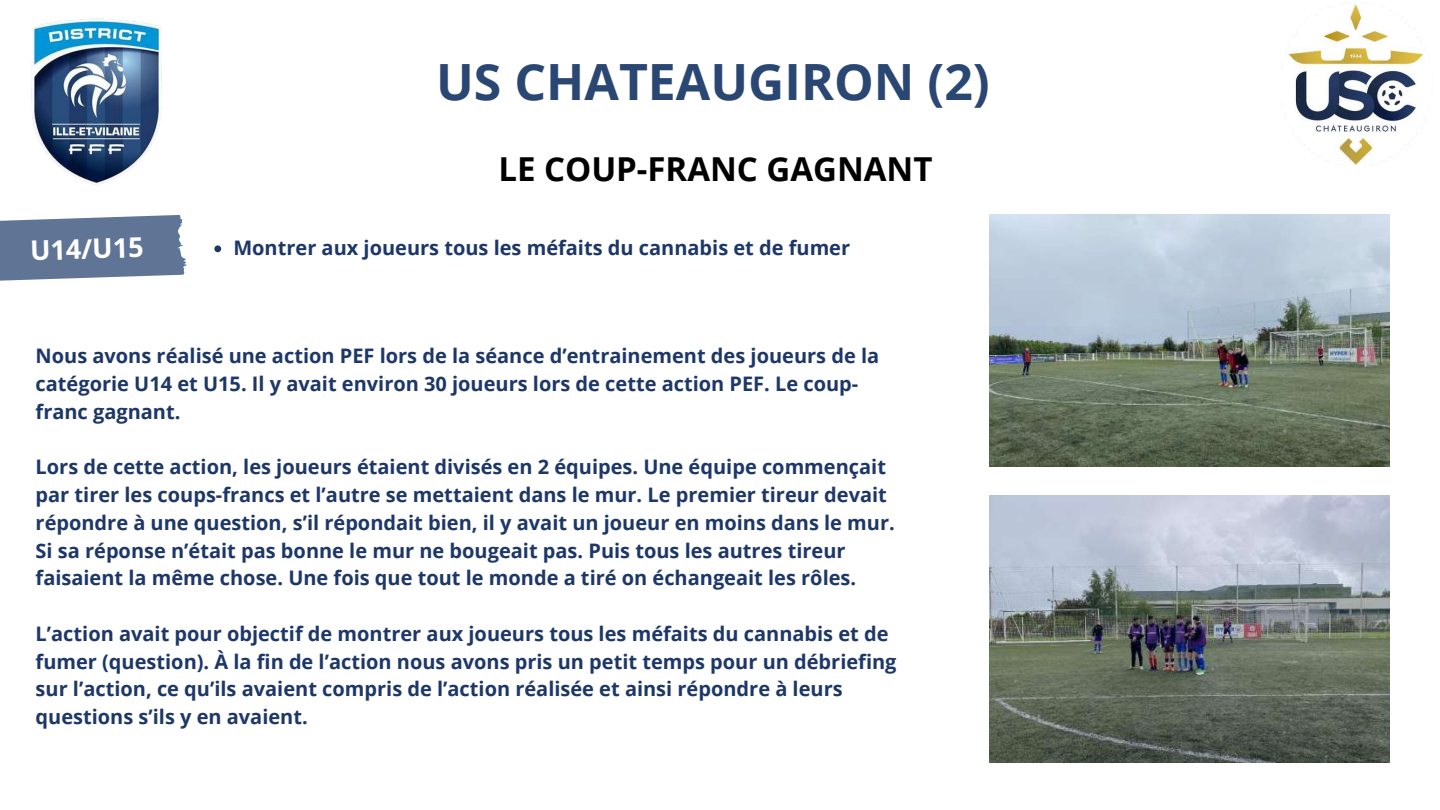
<style>
.page{position:relative;width:1440px;height:810px;background:#fff}
.page>*{position:absolute;margin:0;border:0;box-sizing:border-box;transform-origin:0 0}
.t1{font:700 50px "Open Sans";color:#2a4773}
.t2{font:700 33px "Open Sans";color:#000}
.t3{font:700 27px "Open Sans";color:#fff}
.t4{font:700 20px/27.8px "Open Sans";color:#1d3768}
</style>
<div class="page">
<img style="left:31px;top:18px;width:131px;height:167px">
<svg style="left:0;top:215px;width:186px;height:66px;background:#7184a1"></svg>
<img style="left:1287px;top:4px;width:141px;height:162px">
<img style="left:990px;top:215px;width:400px;height:252px">
<svg style="left:214px;top:245px;width:7px;height:7px"></svg>
<img style="left:990px;top:495px;width:400px;height:267px">
<h1 class="t1" style="left:436px;top:47px;width:555px">US CHATEAUGIRON (2)</h1>
<h2 class="t2" style="left:498px;top:146px;width:436px">LE COUP-FRANC GAGNANT</h2>
<h3 class="t3" style="left:29px;top:232px;width:115px;rotate:-2deg">U14/U15</h3>
<p class="t4" style="left:233px;top:234px;width:618px">Montrer aux joueurs tous les méfaits du cannabis et de fumer</p>
<p class="t4" style="left:36px;top:342px;width:845px">Nous avons réalisé une action PEF lors de la séance d’entrainement des joueurs de la catégorie U14 et U15. Il y avait environ 30 joueurs lors de cette action PEF. Le coup&shy;franc gagnant.</p>
<p class="t4" style="left:36px;top:453px;width:861px">Lors de cette action, les joueurs étaient divisés en 2 équipes. Une équipe commençait par tirer les coups-francs et l’autre se mettaient dans le mur. Le premier tireur devait répondre à une question, s’il répondait bien, il y avait un joueur en moins dans le mur.<br>Si sa réponse n’était pas bonne le mur ne bougeait pas. Puis tous les autres tireur faisaient la même chose. Une fois que tout le monde a tiré on échangeait les rôles.</p>
<p class="t4" style="left:36px;top:619px;width:862px">L’action avait pour objectif de montrer aux joueurs tous les méfaits du cannabis et de fumer (question). À la fin de l’action nous avons pris un petit temps pour un débriefing sur l’action, ce qu’ils avaient compris de l’action réalisée et ainsi répondre à leurs questions s’ils y en avaient.</p>
</div>
